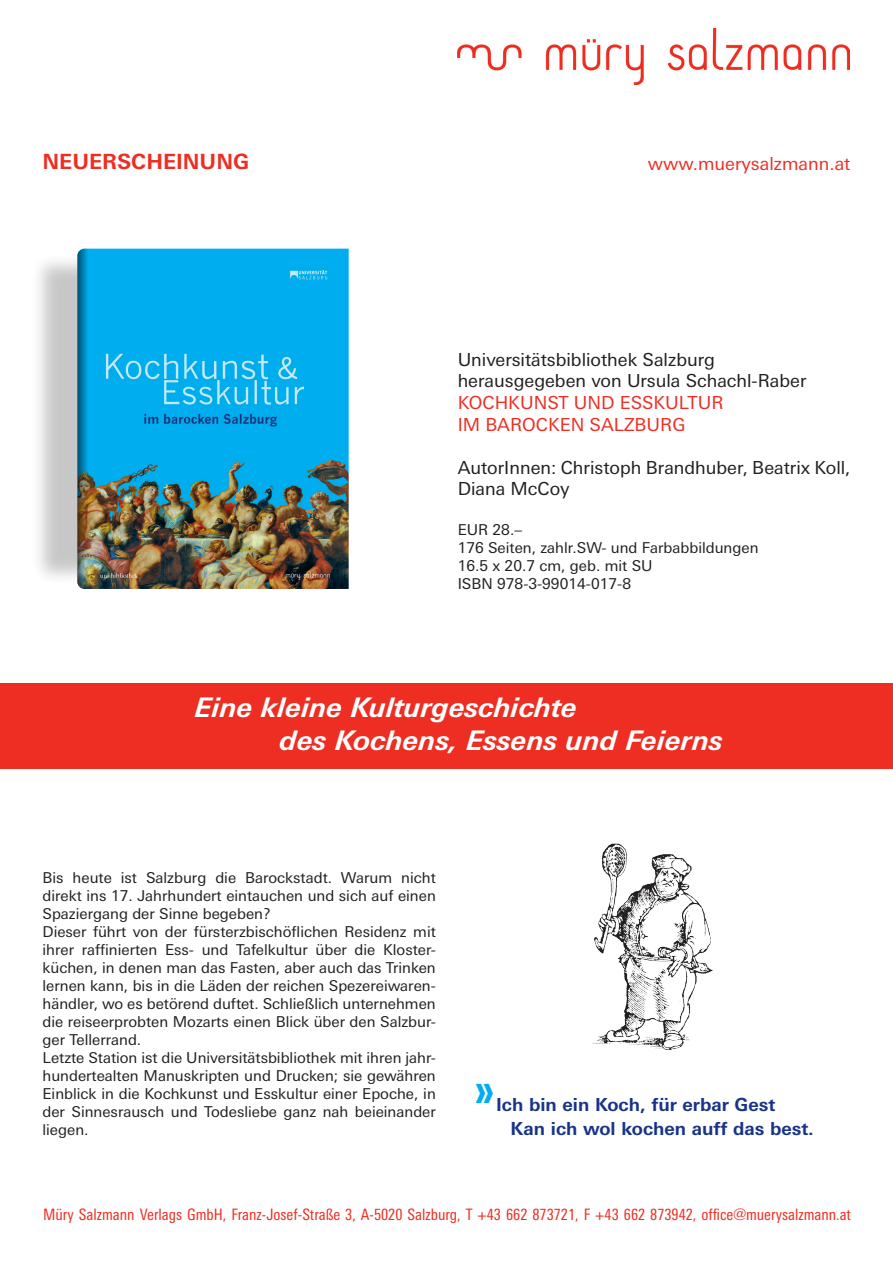
<style>
.page{position:relative;width:893px;height:1263px;background:#fff}
.page>*{position:absolute;margin:0;border:0;box-sizing:border-box;transform-origin:0 0}
.t1{font:700 36px "News Gothic";color:#00aeef}
.t2{font:italic 700 27px/32.4px "Linotype Univers Basic";color:#fff}
.t3{font:700 21px "Linotype Univers Basic";color:#ee2e22}
.t4{font:18px/21.6px "Linotype Univers Basic";color:#231f20}
.t5{font:18px/21.6px "Linotype Univers Basic";color:#ee2e22}
.t6{font:700 18px/24px "Linotype Univers Basic";color:#193487}
.t7{font:condensed 15.75px "Linotype Univers";color:#ee2e22}
.t8{font:15px/18px "Linotype Univers Basic";color:#231f20}
</style>
<div class="page">
<div style="left:0;top:684px;width:893px;height:85px;background:#ee2e22"></div>
<img style="left:457px;top:29px;width:392px;height:56px">
<div style="left:30px;top:252px;width:286px;height:332px;background:#231f20;opacity:.25"></div>
<img style="left:77px;top:249px;width:272px;height:340px">
<img style="left:592px;top:843px;width:121px;height:207px">
<h3 class="t3" style="left:43px;top:149px;width:208px">NEUERSCHEINUNG</h3>
<p class="t5" style="left:648px;top:153px;width:204px">www.muerysalzmann.at</p>
<p class="t4" style="left:458px;top:349px;width:350px">Universitätsbibliothek Salzburg herausgegeben von Ursula Schachl-Raber</p>
<p class="t5" style="left:458px;top:392px;width:253px">kochku nst u nd essku ltur im barocken salzburg</p>
<p class="t4" style="left:458px;top:457px;width:394px">AutorI nnen: Christoph Brandhuber, Beatrix Koll,<br>Diana M cCoy</p>
<p class="t8" style="left:458px;top:521px;width:302px">EUR 28.–<br>176 Seiten, zahlr.SW- und Farbabbildungen<br>16.5 x 20.7 cm, geb. mit SU<br>I SBN 978-3-99014-017-8</p>
<h2 class="t2" style="left:280px;top:691px;width:445px;text-indent:-85px">Eine kleine Kulturgeschichte<br>des Kochens, Essens und Feierns</h2>
<p class="t8" style="left:43px;top:869px;width:395px">Bis heute ist Salzburg die Barockstadt. Warum nicht direkt ins 17. Jahrhundert eintauchen und sich auf einen Spaziergang der Sinne begeben?<br>Dieser führt von der fürsterzbischöflichen Residenz mit ihrer raffinierten Ess- und Tafelkultur über die Kloster&shy;küchen, in denen man das Fasten, aber auch das Trinken lernen kann, bis in die -Läden der reichen Spezereiwaren&shy;händler, wo es betörend duftet. Schließlich unternehmen die reiseerprobten Mozarts einen Blick über den Salzbur&shy;ger Tellerrand.<br>Letzte Station ist die Universitätsbibliothek mit ihren jahr&shy;hundertealten Manuskripten und -Drucken; sie gewähren Einblick in die Kochkunst und Esskultur einer Epoche, in der Sinnesrausch und Todesliebe ganz nah beieinander liegen.</p>
<h1 class="t1" style="left:475px;top:1068px;width:20px">»</h1>
<p class="t6" style="left:511px;top:1093px;width:305px;text-indent:-14px">Ich bin ein Koch, für erbar Gest<br>Kan ich wol kochen auff das best.</p>
<p class="t7" style="left:43px;top:1206px;width:809px">Müry Salzmann Verlags GmbH, Franz-Josef-Straße 3, A-5020 Salzburg, T +43 662 873721, F +43 662 873942, office@muerysalzmann.at</p>
</div>
